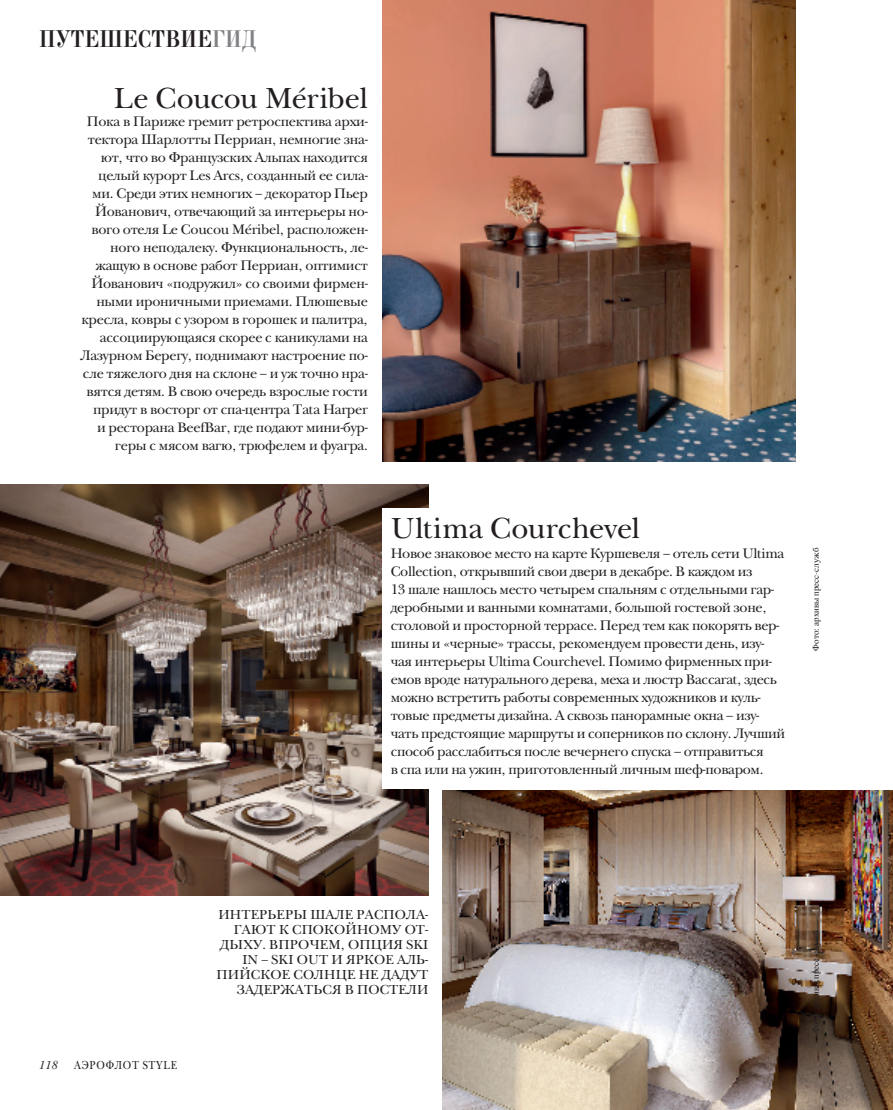
<style>
.page{position:relative;width:893px;height:1110px;background:#fff}
.page>*{position:absolute;margin:0;border:0;box-sizing:border-box;transform-origin:0 0}
.основной_текст{font:30px "New Baskerville ITC";letter-spacing:-.015em;color:#231f20}
.t1{font:700 24px "New Standard";letter-spacing:.01em;color:#231f20;scale:.85 1}
.основной_текст-2{font:14.25px/18px "New Baskerville ITC";letter-spacing:-.02em;color:#231f20;text-align:right}
.основной_текст-3{font:13.5px/15px "New Baskerville ITC";letter-spacing:.01em;color:#231f20;text-align:right}
.t2{font:12px "New Baskerville ITC";letter-spacing:.07em;color:#231f20;scale:.85 1}
.t3{font:italic 12px "New Baskerville ITC";color:#231f20}
.t4{font:9px "Times";color:#231f20}
.s1{color:#808285}
</style>
<div class="page">
<img style="left:0;top:484px;width:428px;height:412px">
<img style="left:443px;top:791px;width:450px;height:319px">
<img style="left:382px;top:0;width:413px;height:461px">
<div style="left:382px;top:508px;width:422px;height:280px;background:#fff"></div>
<p class="t1" style="left:39px;top:25px;width:257px">ПУТЕШЕСТВИЕ<span class="s1">ГИД</span></p>
<p class="основной_текст" style="left:114px;top:80px;width:256px">Le Coucou Méribel</p>
<p class="основной_текст-2" style="left:80px;top:113px;width:289px">Пока в Париже гремит ретроспектива архи&shy;тектора Шарлотты Перриан, немногие зна&shy;ют, что во Французских Альпах находится целый курорт Les Arcs, созданный ее сила&shy;ми. Среди этих немногих – декоратор Пьер Йованович, отвечающий за интерьеры но&shy;вого отеля Le Coucou Méribel, расположен&shy;ного неподалеку. Функциональность, ле&shy;жащую в основе работ Перриан, оптимист Йованович «подружил» со своими фирмен&shy;ными ироничными приемами. Плюшевые кресла, ковры с узором в горошек и палитра, ассоциирующаяся скорее с каникулами на Лазурном Берегу, поднимают настроение по&shy;сле тяжелого дня на склоне – и уж точно нра&shy;вятся детям. В свою очередь взрослые гости придут в восторг от спа-центра Tata Harper</p>
<p class="основной_текст-2" style="left:97px;top:419px;width:272px">и ресторана BeefBar, где подают мини-бур&shy;геры с мясом вагю, трюфелем и фуагра.</p>
<p class="основной_текст" style="left:391px;top:510px;width:251px">Ultima Courchevel</p>
<p class="основной_текст-2" style="left:391px;top:545px;width:396px;text-align:left">Новое знаковое место на карте Куршевеля – отель сети Ultima Collection, открывший свои двери в декабре. В каждом из<br>13 шале нашлось место четырем спальням с отдельными гар&shy;деробными и ванными комнатами, большой гостевой зоне, столовой и просторной террасе. Перед тем как покорять вер&shy;шины и «черные» трассы, рекомендуем провести день, изу&shy;чая интерьеры Ultima Courchevel. Помимо фирменных при&shy;емов вроде натурального дерева, меха и люстр Baccarat, здесь можно встретить работы современных художников и куль&shy;товые предметы дизайна. А сквозь панорамные окна – изу&shy;чать предстоящие маршруты и соперников по склону. Лучший способ расслабиться после вечернего спуска – отправиться</p>
<p class="основной_текст-2" style="left:391px;top:761px;width:374px">в спа или на ужин, приготовленный личным шеф-поваром.</p>
<p class="t4" style="left:807px;top:650px;width:104px;rotate:-90deg">Фото: архивы пресс-служб</p>
<p class="t3" style="left:38px;top:1058px;width:21px">118</p>
<p class="t2" style="left:74px;top:1058px;width:123px">АЭРОФЛОТ STYLE</p>
<p class="основной_текст-3" style="left:217px;top:908px;width:213px">ИНТЕРЬЕРЫ ШАЛЕ РАСПОЛА-<br>ГАЮТ К СПОКОЙНОМУ ОТ-<br>ДЫХУ. ВПРОЧЕМ, ОПЦИЯ SKI<br>IN – SKI OUT И ЯРКОЕ АЛЬ-<br>ПИЙСКОЕ СОЛНЦЕ НЕ ДАДУТ<br>ЗАДЕРЖАТЬСЯ В ПОСТЕЛИ</p>
<p class="t4" style="left:807px;top:1033px;width:104px;rotate:-90deg">Фото: архивы пресс-служб</p>
</div>
